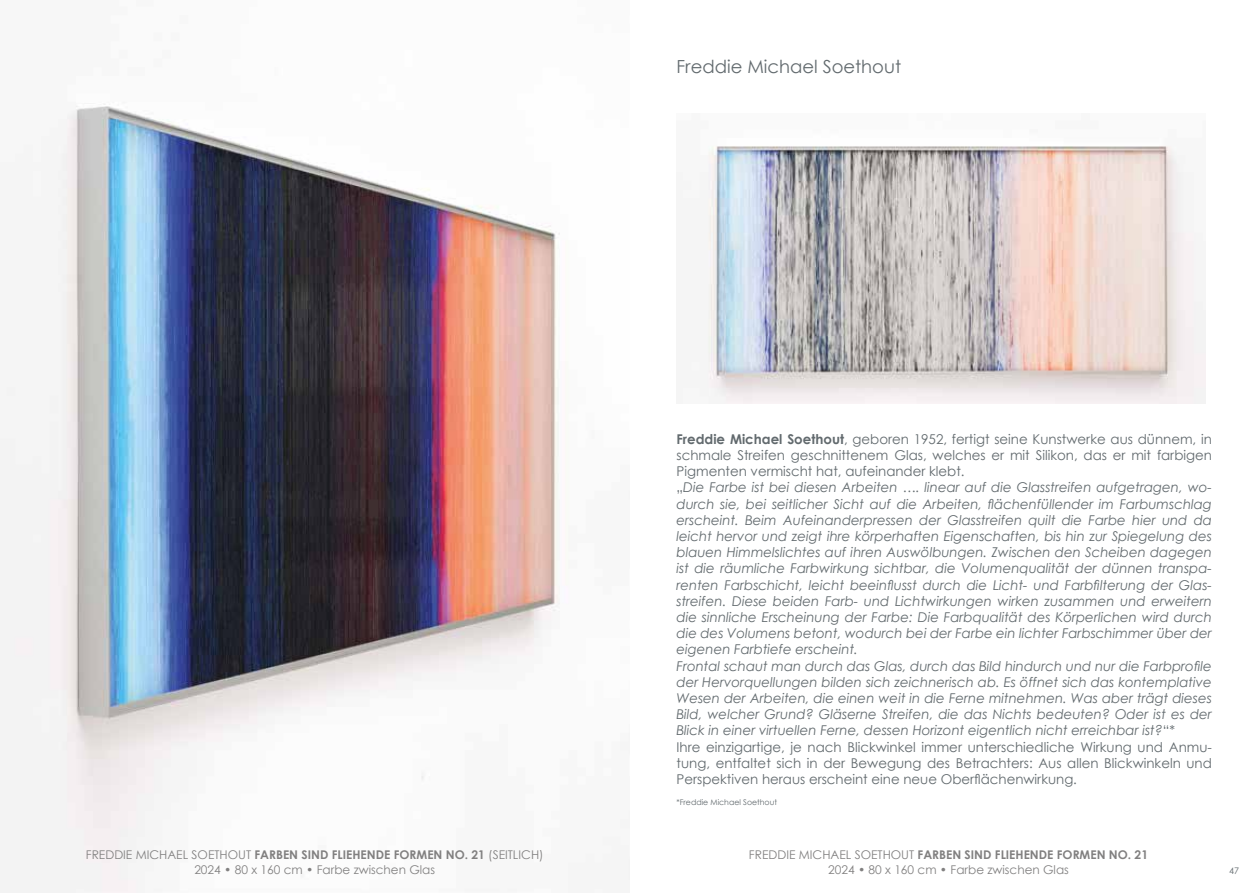
<style>
.page{position:relative;width:1259px;height:893px;background:#fff}
.page>*{position:absolute;margin:0;border:0;box-sizing:border-box;transform-origin:0 0}
.t1{font:18px "Century Gothic";color:#626a6e}
.t2{font:italic 13.5px/16.2px "Century Gothic";color:#626a6e}
.t3{font:12px/14.4px "Century Gothic";color:#818080;text-align:center}
.t4{font:9px "Century Gothic";color:#626a6e}
.t5{font:7.8px "Century Gothic";color:#626a6e}
.s1{font-weight:700;font-style:normal}
.s2{font-style:normal}
.s3{font-weight:700}
</style>
<div class="page">
<img style="left:0;top:104px;width:629px;height:789px">
<img style="left:707px;top:146px;width:498px;height:257px">
<h1 class="t1" style="left:676px;top:54px;width:226px">Freddie Michael Soethout</h1>
<p class="t2" style="left:676px;top:431px;width:537px"><span class="s1">Freddie Michael Soethout</span><span class="s2">, geboren 1952, fertigt seine Kunstwerke aus dünnem, in schmale Streifen geschnittenem Glas, welches er mit Silikon, das er mit farbigen Pigmenten vermischt hat, aufeinander klebt.<br>„</span>Die Farbe ist bei diesen Arbeiten …. linear auf die Glasstreifen aufgetragen, wo&shy;durch sie, bei seitlicher Sicht auf die Arbeiten, flächenfüllender im Farbumschlag erscheint. Beim Aufeinanderpressen der Glasstreifen quilt die Farbe hier und da leicht hervor und zeigt ihre körperhaften Eigenschaften, bis hin zur Spiegelung des blauen Himmelslichtes auf ihren Auswölbungen. Zwischen den Scheiben dagegen ist die räumliche Farbwirkung sichtbar, die Volumenqualität der dünnen transpa&shy;renten Farbschicht, leicht beeinflusst durch die Licht- und Farbfilterung der Glas&shy;streifen. Diese beiden Farb- und Lichtwirkungen wirken zusammen und erweitern die sinnliche Erscheinung der Farbe: Die Farbqualität des Körperlichen wird durch die des Volumens betont, wodurch bei der Farbe ein lichter Farbschimmer über der eigenen Farbtiefe erscheint.<br>Frontal schaut man durch das Glas, durch das Bild hindurch und nur die Farbprofile der Hervorquellungen bilden sich zeichnerisch ab. Es öffnet sich das kontemplative Wesen der Arbeiten, die einen weit in die Ferne mitnehmen. Was aber trägt dieses Bild, welcher Grund? Gläserne Streifen, die das Nichts bedeuten? Oder ist es der Blick in einer virtuellen Ferne, dessen Horizont eigentlich nicht erreichbar ist?<span class="s2">“*<br>Ihre einzigartige, je nach Blickwinkel immer unterschiedliche Wirkung und Anmu&shy;tung, entfaltet sich in der Bewegung des Betrachters: Aus allen Blickwinkeln und Perspektiven heraus erscheint eine neue Oberflächenwirkung.</span></p>
<p class="t5" style="left:676px;top:796px;width:102px">*Freddie Michael Soethout</p>
<p class="t3" style="left:86px;top:848px;width:459px">FREDDIE MICHAEL SOETHOUT <span class="s3">FARBEN SIND FLIEHENDE FORMEN NO. 21</span> (SEITLICH)<br>2024 • 80 x 160 cm • Farbe zwischen Glas</p>
<p class="t3" style="left:749px;top:848px;width:400px">FREDDIE MICHAEL SOETHOUT <span class="s3">FARBEN SIND FLIEHENDE FORMEN NO. 21<br></span>2024 • 80 x 160 cm • Farbe zwischen Glas</p>
<p class="t4" style="left:1229px;top:865px;width:11px">47</p>
</div>
